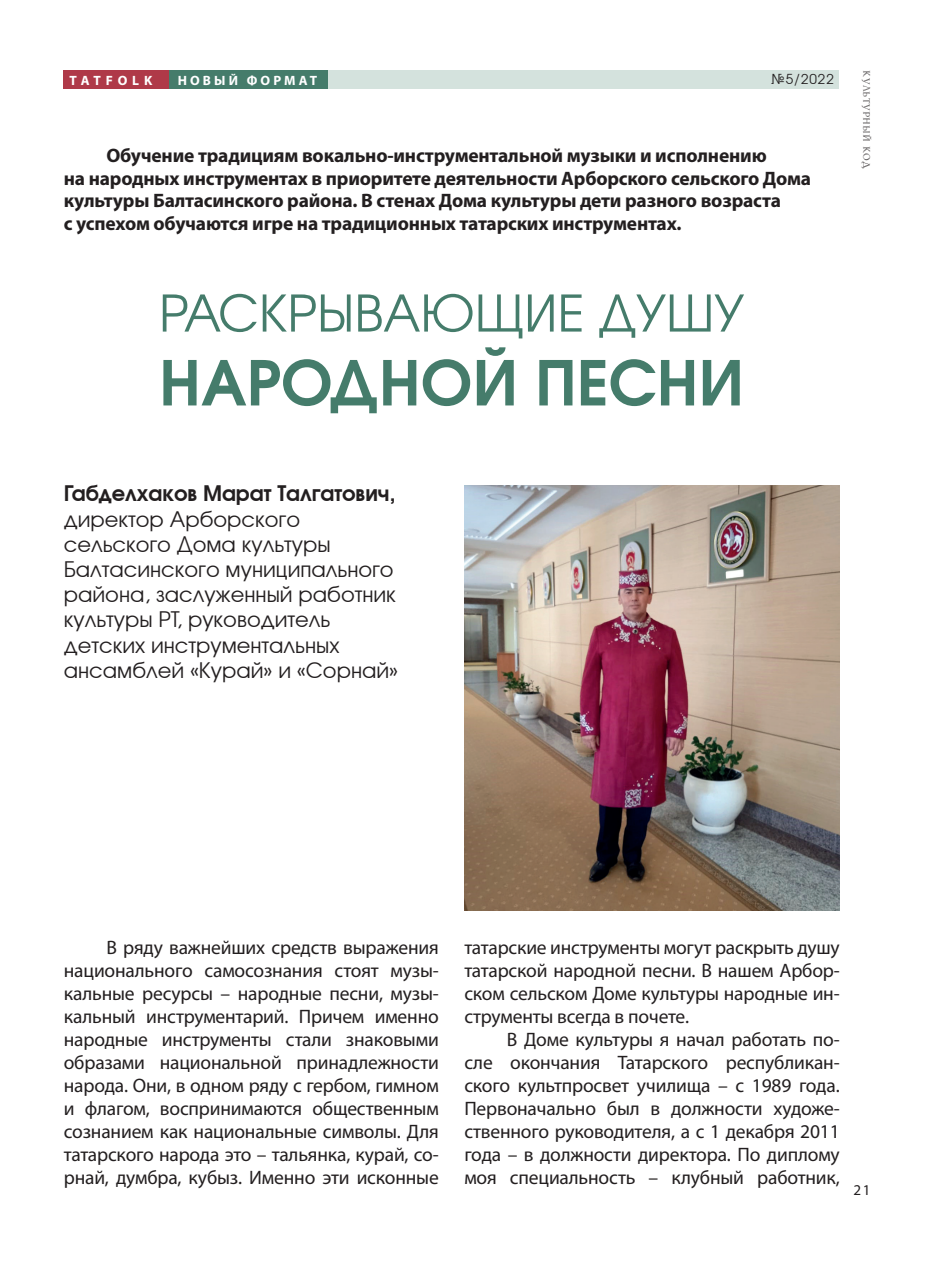
<style>
.page{position:relative;width:936px;height:1263px;background:#fff}
.page>*{position:absolute;margin:0;border:0;box-sizing:border-box;transform-origin:0 0}
.t1{font:700 61.5px "Gothic Eurasian";color:#457c6b}
.t2{font:50.25px "Gothic Eurasian";color:#457c6b}
.t3{font:21px/25.2px "Gothic Eurasian";color:#231f20}
.t4{font:700 21px "Gothic Eurasian";color:#231f20}
.t5{font:19.5px/23px "TT Myriad Pro";letter-spacing:-.01em;color:#231f20;text-align:justify}
.t6{font:700 19.5px/23px "TT Myriad Pro";letter-spacing:-.01em;color:#231f20}
.t7{font:15px "TT Myriad Pro";color:#231f20}
.t8{font:700 13.5px "TT Myriad Pro";letter-spacing:.23em;color:#fff}
.t9{font:700 13.5px "TT Myriad Pro";letter-spacing:.36em;color:#fff}
.t10{font:13.5px "Gothic Eurasian";color:#231f20}
.t11{font:9px "TT Lidia";letter-spacing:.03em;color:#231f20}
</style>
<div class="page">
<div style="left:163px;top:70px;width:643px;height:19px;background:#457c6b"></div>
<div style="left:63px;top:70px;width:105px;height:19px;background:#af3948"></div>
<div style="left:328px;top:70px;width:511px;height:19px;background:#d4e2dd"></div>
<img style="left:464px;top:486px;width:375px;height:424px">
<p class="t9" style="left:70px;top:71px;width:84px">TATFOLK</p>
<p class="t8" style="left:178px;top:71px;width:141px">НОВЫЙ ФОРМАТ</p>
<p class="t10" style="left:771px;top:71px;width:64px">№5/2022</p>
<p class="t11" style="left:871px;top:70px;width:100px;rotate:90deg">КУЛЬТУРНЫЙ КОД</p>
<p class="t6" style="left:64px;top:143px;width:748px;text-indent:43px">Обучение традициям вокально-инструментальной музыки и исполнению<br>на народных инструментах в приоритете деятельности Арборского сельского Дома культуры Балтасинского района. В стенах Дома культуры дети разного возраста<br>с успехом обучаются игре на традиционных татарских инструментах.</p>
<h2 class="t2" style="left:159px;top:283px;width:586px">РАСКРЫВАЮЩИЕ ДУШУ</h2>
<h1 class="t1" style="left:159px;top:344px;width:586px">НАРОДНОЙ ПЕСНИ</h1>
<p class="t4" style="left:64px;top:480px;width:333px">Габделхаков Марат Талгатович,</p>
<p class="t3" style="left:64px;top:506px;width:336px">директор Арборского сельского Дома культуры<br>Балтасинского муниципального района, заслуженный работник культуры РТ, руководитель детских инструментальных ансамблей «Курай» и «Сорнай»</p>
<p class="t5" style="left:64px;top:936px;width:376px;text-indent:43px">В ряду важнейших средств выражения национального самосознания стоят музы&shy;кальные ресурсы – народные песни, музы&shy;кальный инструментарий. Причем именно народные инструменты стали знаковыми образами национальной принадлежности народа. Они, в одном ряду с гербом, гимном и флагом, воспринимаются общественным сознанием как национальные символы. Для татарского народа это – тальянка, курай, со&shy;рнай, думбра, кубыз. Именно эти исконные</p>
<p class="t5" style="left:464px;top:936px;width:377px">татарские инструменты могут раскрыть душу татарской народной песни. В нашем Арбор&shy;ском сельском Доме культуры народные ин&shy;струменты всегда в почете.</p>
<p class="t5" style="left:464px;top:1028px;width:377px;text-indent:43px">В Доме культуры я начал работать по&shy;сле окончания Татарского республикан&shy;ского культпросвет училища – с 1989 года.<br>Первоначально был в должности художе&shy;ственного руководителя, а с 1 декабря 2011 года – в должности директора. По диплому моя специальность – клубный работник,</p>
<p class="t7" style="left:853px;top:1181px;width:18px">21</p>
</div>
